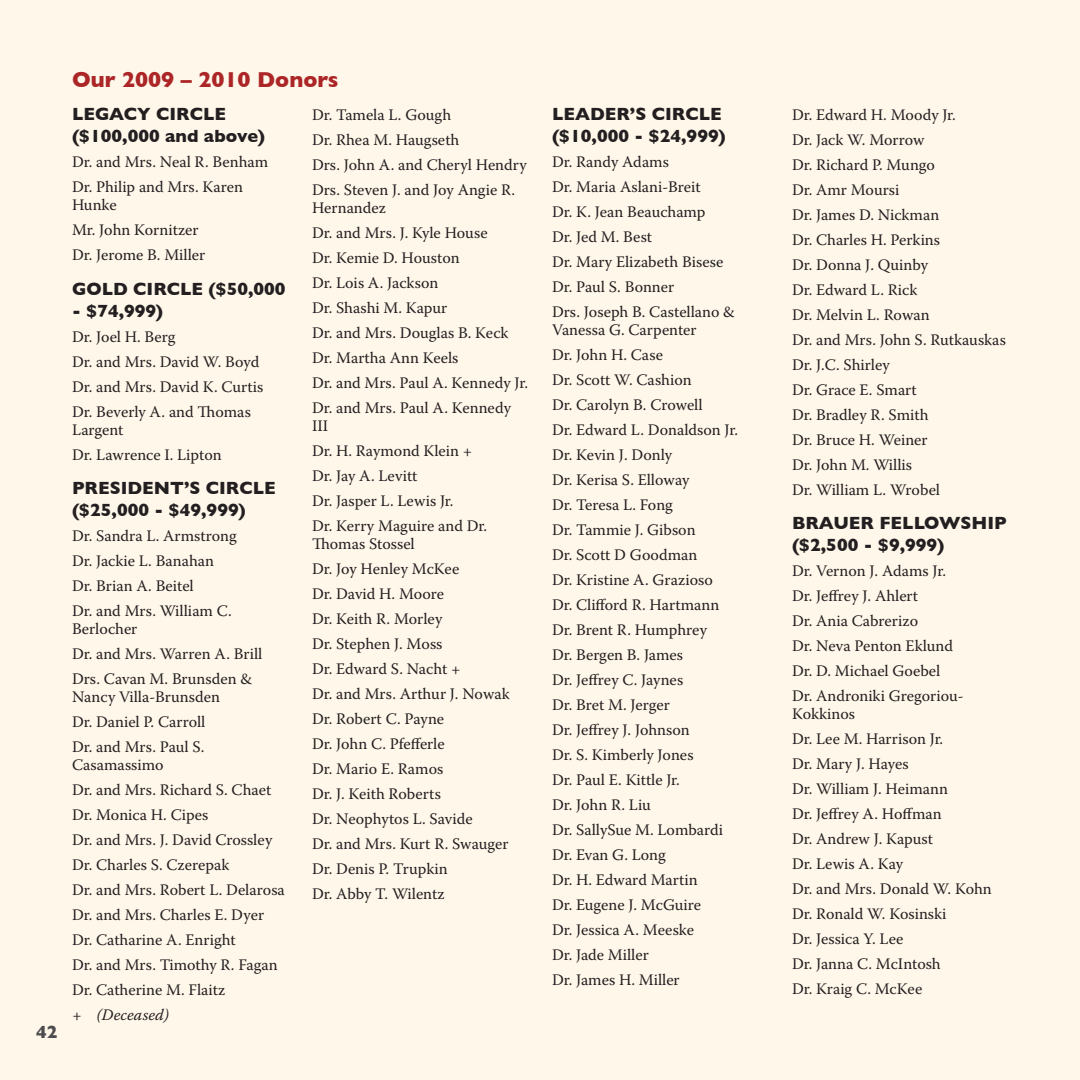
<style>
.page{position:relative;width:1080px;height:1080px;background:#fff7ea}
.page>*{position:absolute;margin:0;border:0;box-sizing:border-box;transform-origin:0 0}
.t1{font:700 22px "Gill Sans";color:#ac2527}
.t2{font:700 18px/22px "Gill Sans";color:#231f20}
.t3{font:700 18px "Gill Sans";color:#4d4d4f}
.t4{font:16px/25px "Warnock Pro";color:#231f20}
.t5{font:italic 16px "Warnock Pro";letter-spacing:.01em;color:#231f20}
</style>
<div class="page">
<hr style="left:1079px;top:0;width:1px;height:1080px;background:#ffe6b9">
<p class="t3" style="left:36px;top:1021px;width:23px">42</p>
<h1 class="t1" style="left:72px;top:67px;width:268px">Our 2009 – 2010 Donors</h1>
<p class="t2" style="left:72px;top:103px;width:195px">LEGACY CIRCLE ($100,000 and above)</p>
<p class="t4" style="left:72px;top:149px;width:198px">Dr. and Mrs. Neal R. Benham<br>Dr. Philip and Mrs. Karen</p>
<p class="t4" style="left:72px;top:192px;width:135px">Hunke<br>Mr. John Kornitzer<br>Dr. Jerome B. Miller</p>
<p class="t2" style="left:72px;top:277px;width:215px">GOLD CIRCLE ($50,000</p>
<p class="t2" style="left:72px;top:299px;width:93px">- $74,999)</p>
<p class="t4" style="left:72px;top:324px;width:193px">Dr. Joel H. Berg<br>Dr. and Mrs. David W. Boyd<br>Dr. and Mrs. David K. Curtis<br>Dr. Beverly A. and Thomas</p>
<p class="t4" style="left:72px;top:417px;width:151px">Largent<br>Dr. Lawrence I. Lipton</p>
<p class="t2" style="left:72px;top:477px;width:205px">PRESIDENT’S CIRCLE ($25,000 - $49,999)</p>
<p class="t4" style="left:72px;top:523px;width:166px">Dr. Sandra L. Armstrong<br>Dr. Jackie L. Banahan<br>Dr. Brian A. Beitel<br>Dr. and Mrs. William C.</p>
<p class="t4" style="left:72px;top:616px;width:192px">Berlocher<br>Dr. and Mrs. Warren A. Brill<br>Drs. Cavan M. Brunsden &amp;</p>
<p class="t4" style="left:72px;top:684px;width:150px">Nancy Villa-Brunsden<br>Dr. Daniel P. Carroll<br>Dr. and Mrs. Paul S.</p>
<p class="t4" style="left:72px;top:752px;width:214px">Casamassimo<br>Dr. and Mrs. Richard S. Chaet<br>Dr. Monica H. Cipes<br>Dr. and Mrs. J. David Crossley<br>Dr. Charles S. Czerepak<br>Dr. and Mrs. Robert L. Delarosa<br>Dr. and Mrs. Charles E. Dyer<br>Dr. Catharine A. Enright<br>Dr. and Mrs. Timothy R. Fagan<br>Dr. Catherine M. Flaitz</p>
<p class="t5" style="left:72px;top:1005px;width:98px">+ (Deceased)</p>
<p class="t4" style="left:312px;top:102px;width:216px">Dr. Tamela L. Gough<br>Dr. Rhea M. Haugseth<br>Drs. John A. and Cheryl Hendry<br>Drs. Steven J. and Joy Angie R.</p>
<p class="t4" style="left:312px;top:195px;width:217px">Hernandez<br>Dr. and Mrs. J. Kyle House<br>Dr. Kemie D. Houston<br>Dr. Lois A. Jackson<br>Dr. Shashi M. Kapur<br>Dr. and Mrs. Douglas B. Keck<br>Dr. Martha Ann Keels<br>Dr. and Mrs. Paul A. Kennedy Jr.<br>Dr. and Mrs. Paul A. Kennedy</p>
<p class="t4" style="left:312px;top:413px;width:177px">III<br>Dr. H. Raymond Klein +<br>Dr. Jay A. Levitt<br>Dr. Jasper L. Lewis Jr.<br>Dr. Kerry Maguire and Dr.</p>
<p class="t4" style="left:312px;top:531px;width:199px">Thomas Stossel<br>Dr. Joy Henley McKee<br>Dr. David H. Moore<br>Dr. Keith R. Morley<br>Dr. Stephen J. Moss<br>Dr. Edward S. Nacht +<br>Dr. and Mrs. Arthur J. Nowak<br>Dr. Robert C. Payne<br>Dr. John C. Pfefferle<br>Dr. Mario E. Ramos<br>Dr. J. Keith Roberts<br>Dr. Neophytos L. Savide<br>Dr. and Mrs. Kurt R. Swauger<br>Dr. Denis P. Trupkin<br>Dr. Abby T. Wilentz</p>
<p class="t2" style="left:552px;top:103px;width:175px">LEADER’S CIRCLE ($10,000 - $24,999)</p>
<p class="t4" style="left:552px;top:149px;width:185px">Dr. Randy Adams<br>Dr. Maria Aslani-Breit<br>Dr. K. Jean Beauchamp<br>Dr. Jed M. Best<br>Dr. Mary Elizabeth Bisese<br>Dr. Paul S. Bonner<br>Drs. Joseph B. Castellano &amp;</p>
<p class="t4" style="left:552px;top:317px;width:188px">Vanessa G. Carpenter<br>Dr. John H. Case<br>Dr. Scott W. Cashion<br>Dr. Carolyn B. Crowell<br>Dr. Edward L. Donaldson Jr.<br>Dr. Kevin J. Donly<br>Dr. Kerisa S. Elloway<br>Dr. Teresa L. Fong<br>Dr. Tammie J. Gibson<br>Dr. Scott D Goodman<br>Dr. Kristine A. Grazioso<br>Dr. Clifford R. Hartmann<br>Dr. Brent R. Humphrey<br>Dr. Bergen B. James<br>Dr. Jeffrey C. Jaynes<br>Dr. Bret M. Jerger<br>Dr. Jeffrey J. Johnson<br>Dr. S. Kimberly Jones<br>Dr. Paul E. Kittle Jr.<br>Dr. John R. Liu<br>Dr. SallySue M. Lombardi<br>Dr. Evan G. Long<br>Dr. H. Edward Martin<br>Dr. Eugene J. McGuire<br>Dr. Jessica A. Meeske<br>Dr. Jade Miller<br>Dr. James H. Miller</p>
<p class="t4" style="left:792px;top:102px;width:215px">Dr. Edward H. Moody Jr.<br>Dr. Jack W. Morrow<br>Dr. Richard P. Mungo<br>Dr. Amr Moursi<br>Dr. James D. Nickman<br>Dr. Charles H. Perkins<br>Dr. Donna J. Quinby<br>Dr. Edward L. Rick<br>Dr. Melvin L. Rowan<br>Dr. and Mrs. John S. Rutkauskas<br>Dr. J.C. Shirley<br>Dr. Grace E. Smart<br>Dr. Bradley R. Smith<br>Dr. Bruce H. Weiner<br>Dr. John M. Willis<br>Dr. William L. Wrobel</p>
<p class="t2" style="left:792px;top:512px;width:216px">BRAUER FELLOWSHIP ($2,500 - $9,999)</p>
<p class="t4" style="left:792px;top:558px;width:173px">Dr. Vernon J. Adams Jr.<br>Dr. Jeffrey J. Ahlert<br>Dr. Ania Cabrerizo<br>Dr. Neva Penton Eklund<br>Dr. D. Michael Goebel<br>Dr. Androniki Gregoriou-</p>
<p class="t4" style="left:792px;top:701px;width:201px">Kokkinos<br>Dr. Lee M. Harrison Jr.<br>Dr. Mary J. Hayes<br>Dr. William J. Heimann<br>Dr. Jeffrey A. Hoffman<br>Dr. Andrew J. Kapust<br>Dr. Lewis A. Kay<br>Dr. and Mrs. Donald W. Kohn<br>Dr. Ronald W. Kosinski<br>Dr. Jessica Y. Lee<br>Dr. Janna C. McIntosh<br>Dr. Kraig C. McKee</p>
</div>
